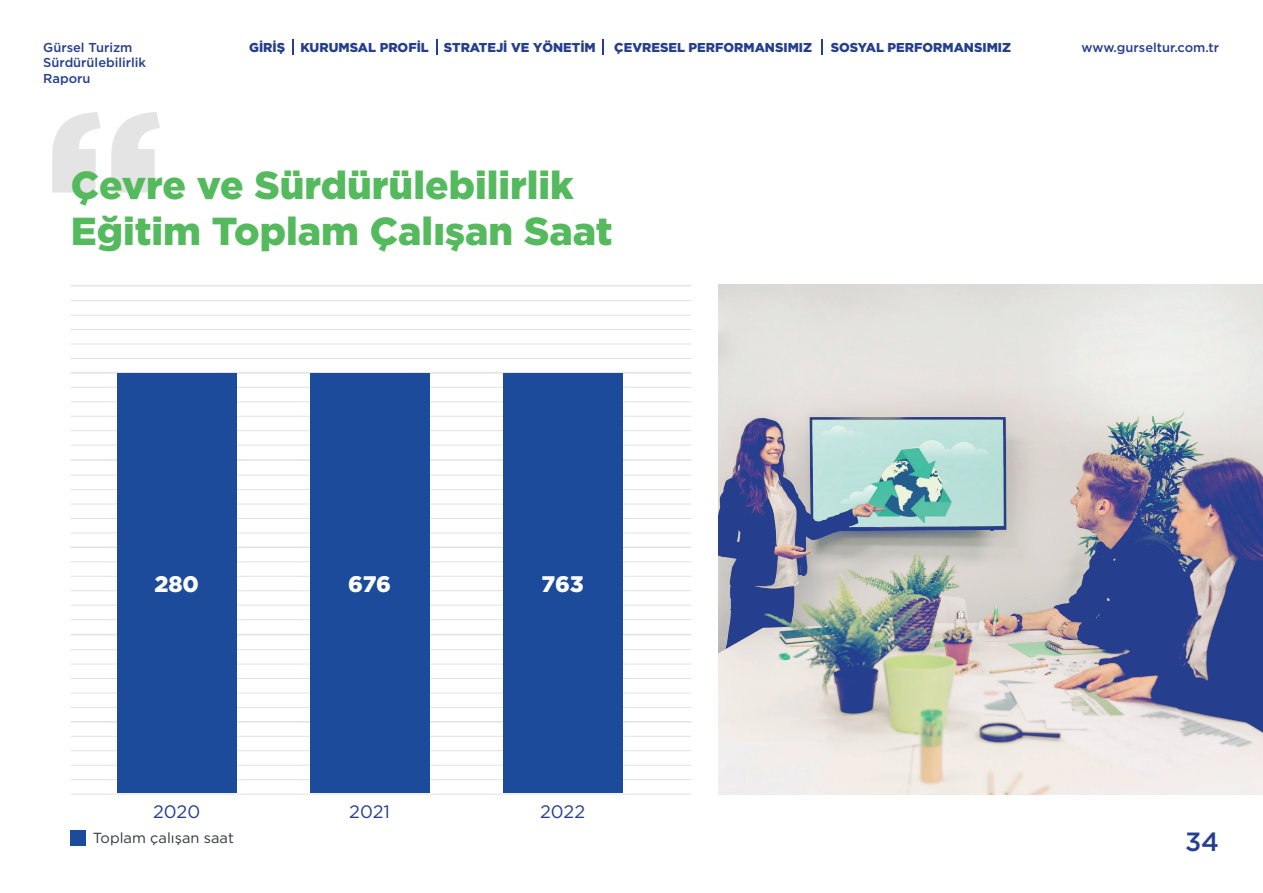
<style>
.page{position:relative;width:1263px;height:893px;background:#fff}
.page>*{position:absolute;margin:0;border:0;box-sizing:border-box;transform-origin:0 0}
.t1{font:222.75px "Gotham Black TR";color:#231f20}
.t2{font:39px/46.8px "Gotham Black TR";color:#54ba5d}
.t3{font:26.4px "Gotham Medium TR";color:#253f8e}
.t4{font:22.5px "Gotham Black TR";letter-spacing:-.01em;color:#fff}
.t5{font:18px "Gotham Book TR";color:#253f8e}
.t6{font:14.55px "Gotham Book TR";color:#2e383a}
.t7{font:12.9px "Gotham Black TR";color:#253f8e}
.t8{font:12.9px/15.5px "Gotham Medium TR";color:#253f8e}
</style>
<div class="page">
<hr style="left:71px;top:794px;width:620px;height:1px;background:#e0e3e0">
<hr style="left:71px;top:619px;width:620px;height:1px;background:#e0e3e0">
<hr style="left:71px;top:445px;width:620px;height:1px;background:#e0e3e0">
<hr style="left:71px;top:707px;width:620px;height:1px;background:#e0e3e0">
<hr style="left:71px;top:533px;width:620px;height:1px;background:#e0e3e0">
<hr style="left:71px;top:358px;width:620px;height:1px;background:#e0e3e0">
<hr style="left:71px;top:779px;width:620px;height:1px;background:#e0e3e0">
<hr style="left:71px;top:605px;width:620px;height:1px;background:#e0e3e0">
<hr style="left:71px;top:430px;width:620px;height:1px;background:#e0e3e0">
<hr style="left:71px;top:693px;width:620px;height:1px;background:#e0e3e0">
<hr style="left:71px;top:518px;width:620px;height:1px;background:#e0e3e0">
<hr style="left:71px;top:344px;width:620px;height:1px;background:#e0e3e0">
<hr style="left:71px;top:765px;width:620px;height:1px;background:#e0e3e0">
<hr style="left:71px;top:590px;width:620px;height:1px;background:#e0e3e0">
<hr style="left:71px;top:416px;width:620px;height:1px;background:#e0e3e0">
<hr style="left:71px;top:678px;width:620px;height:1px;background:#e0e3e0">
<hr style="left:71px;top:504px;width:620px;height:1px;background:#e0e3e0">
<hr style="left:71px;top:329px;width:620px;height:1px;background:#e0e3e0">
<hr style="left:71px;top:750px;width:620px;height:1px;background:#e0e3e0">
<hr style="left:71px;top:576px;width:620px;height:1px;background:#e0e3e0">
<hr style="left:71px;top:401px;width:620px;height:1px;background:#e0e3e0">
<hr style="left:71px;top:664px;width:620px;height:1px;background:#e0e3e0">
<hr style="left:71px;top:489px;width:620px;height:1px;background:#e0e3e0">
<hr style="left:71px;top:315px;width:620px;height:1px;background:#e0e3e0">
<hr style="left:71px;top:736px;width:620px;height:1px;background:#e0e3e0">
<hr style="left:71px;top:562px;width:620px;height:1px;background:#e0e3e0">
<hr style="left:71px;top:387px;width:620px;height:1px;background:#e0e3e0">
<hr style="left:71px;top:649px;width:620px;height:1px;background:#e0e3e0">
<hr style="left:71px;top:475px;width:620px;height:1px;background:#e0e3e0">
<hr style="left:71px;top:300px;width:620px;height:1px;background:#e0e3e0">
<hr style="left:71px;top:721px;width:620px;height:2px;background:#e0e3e0">
<hr style="left:71px;top:547px;width:620px;height:1px;background:#e0e3e0">
<hr style="left:71px;top:372px;width:620px;height:2px;background:#e0e3e0">
<hr style="left:71px;top:634px;width:620px;height:1px;background:#e0e3e0">
<hr style="left:71px;top:459px;width:620px;height:2px;background:#e0e3e0">
<hr style="left:71px;top:285px;width:620px;height:1px;background:#e0e3e0">
<div style="left:117px;top:374px;width:120px;height:419px;background:#1b4b9a"></div>
<div style="left:71px;top:831px;width:15px;height:15px;background:#1b4b9a"></div>
<div style="left:310px;top:374px;width:119px;height:419px;background:#1b4b9a"></div>
<div style="left:503px;top:374px;width:119px;height:419px;background:#1b4b9a"></div>
<svg style="left:292px;top:39px;width:2px;height:16px"></svg>
<svg style="left:436px;top:39px;width:1px;height:16px"></svg>
<svg style="left:602px;top:39px;width:2px;height:16px"></svg>
<svg style="left:821px;top:39px;width:1px;height:16px"></svg>
<svg style="left:719px;top:285px;width:544px;height:509px;background:#b7bbc4"></svg>
<p class="t7" style="left:249px;top:40px;width:348px">GİRİŞ KURUMSAL PROFİL STRATEJİ VE YÖNETİM</p>
<p class="t7" style="left:614px;top:40px;width:199px">ÇEVRESEL PERFORMANSIMIZ</p>
<p class="t7" style="left:831px;top:40px;width:182px">SOSYAL PERFORMANSIMIZ</p>
<p class="t8" style="left:43px;top:39px;width:104px">Gürsel Turizm<br>Sürdürülebilirlik<br>Raporu</p>
<p class="t8" style="left:1081px;top:39px;width:139px">www.gurseltur.com.tr</p>
<h1 class="t1" style="left:43px;top:61px;width:123px">“</h1>
<h2 class="t2" style="left:71px;top:160px;width:544px">Çevre ve Sürdürülebilirlik<br>Eğitim Toplam Çalışan Saat</h2>
<h3 class="t4" style="left:154px;top:571px;width:46px">280</h3>
<h3 class="t4" style="left:348px;top:571px;width:44px">676</h3>
<h3 class="t4" style="left:542px;top:571px;width:44px">763</h3>
<h3 class="t5" style="left:153px;top:801px;width:49px">2020</h3>
<h3 class="t5" style="left:349px;top:801px;width:42px">2021</h3>
<h3 class="t5" style="left:540px;top:801px;width:47px">2022</h3>
<p class="t6" style="left:93px;top:830px;width:142px">Toplam çalışan saat</p>
<h3 class="t3" style="left:1185px;top:826px;width:36px">34</h3>
</div>
